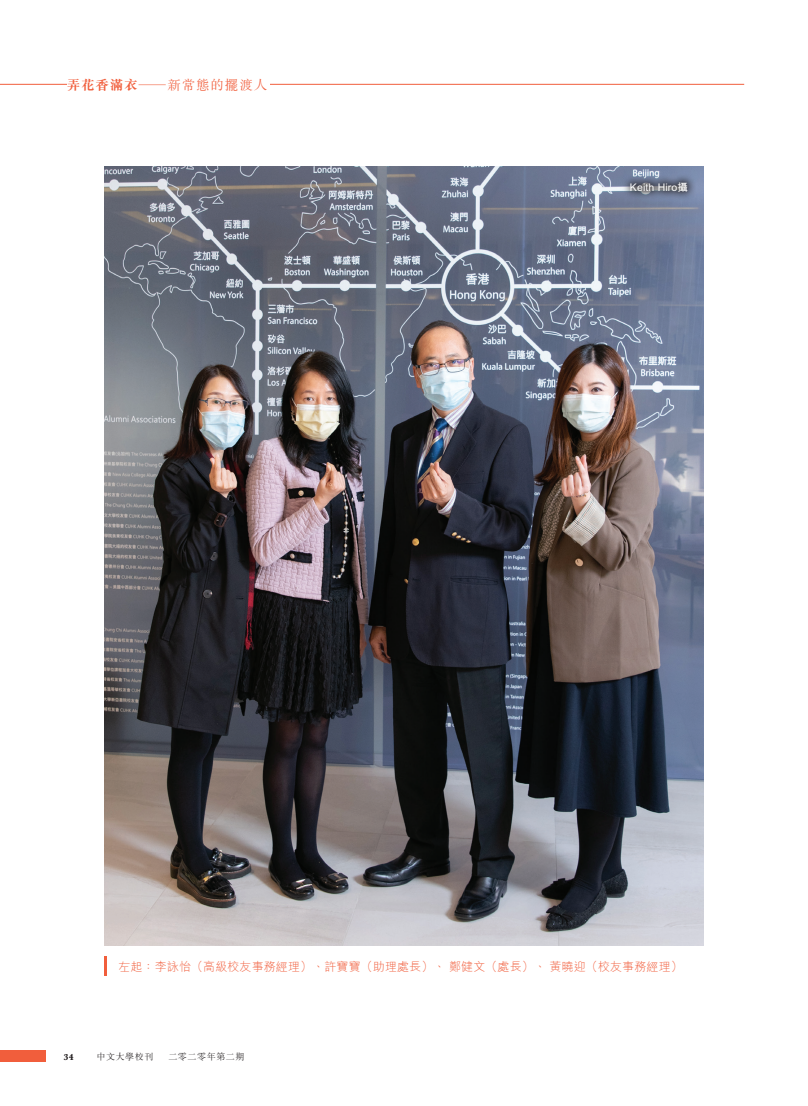
<style>
.page{position:relative;width:808px;height:1106px;background:#fff}
.page>*{position:absolute;margin:0;border:0;box-sizing:border-box;transform-origin:0 0}
.t1{font:300 13.5px "M Sung HK";letter-spacing:.065em;color:#f15e3c;scale:2 1}
.Caption_title{font:300 12px "M Hei HK";letter-spacing:.01em;color:#f15e3c}
._0_Caption{font:700 10.5px "M Hei HK";letter-spacing:.015em;color:#fff}
.t2{font:300 9px "M Sung HK";letter-spacing:.065em;color:#231f20}
.t3{font:700 9px "M Sung HK";color:#231f20}
.s1{font-weight:700}
</style>
<div class="page">
<div style="left:0;top:1050px;width:46px;height:11px;background:#f15e3c"></div>
<img style="left:105px;top:167px;width:598px;height:779px">
<hr style="left:0;top:84px;width:744px;height:1px;background:#f15e3c">
<hr style="left:105px;top:955px;width:2px;height:20px;background:#f15e3c">
<div style="left:67px;top:68px;width:202px;height:22px;background:#fff"></div>
<svg style="left:621px;top:173px;width:75px;height:28px;background:#707a91"></svg>
<p class="t1" style="left:67px;top:75px;width:102px"><span class="s1">弄花香滿衣</span>—新常態的擺渡人</p>
<p class="_0_Caption" style="left:630px;top:179px;width:60px">Keith Hiro攝</p>
<p class="Caption_title" style="left:118px;top:958px;width:566px">左起：李詠怡（高級校友事務經理）、許寶寶（助理處長）、鄭健文（處長）、黃曉迎（校友事務經理）</p>
<p class="t3" style="left:64px;top:1050px;width:11px">34</p>
<p class="t2" style="left:97px;top:1050px;width:58px">中文大學校刊</p>
<p class="t2" style="left:168px;top:1050px;width:78px">二零二零年第二期</p>
</div>
